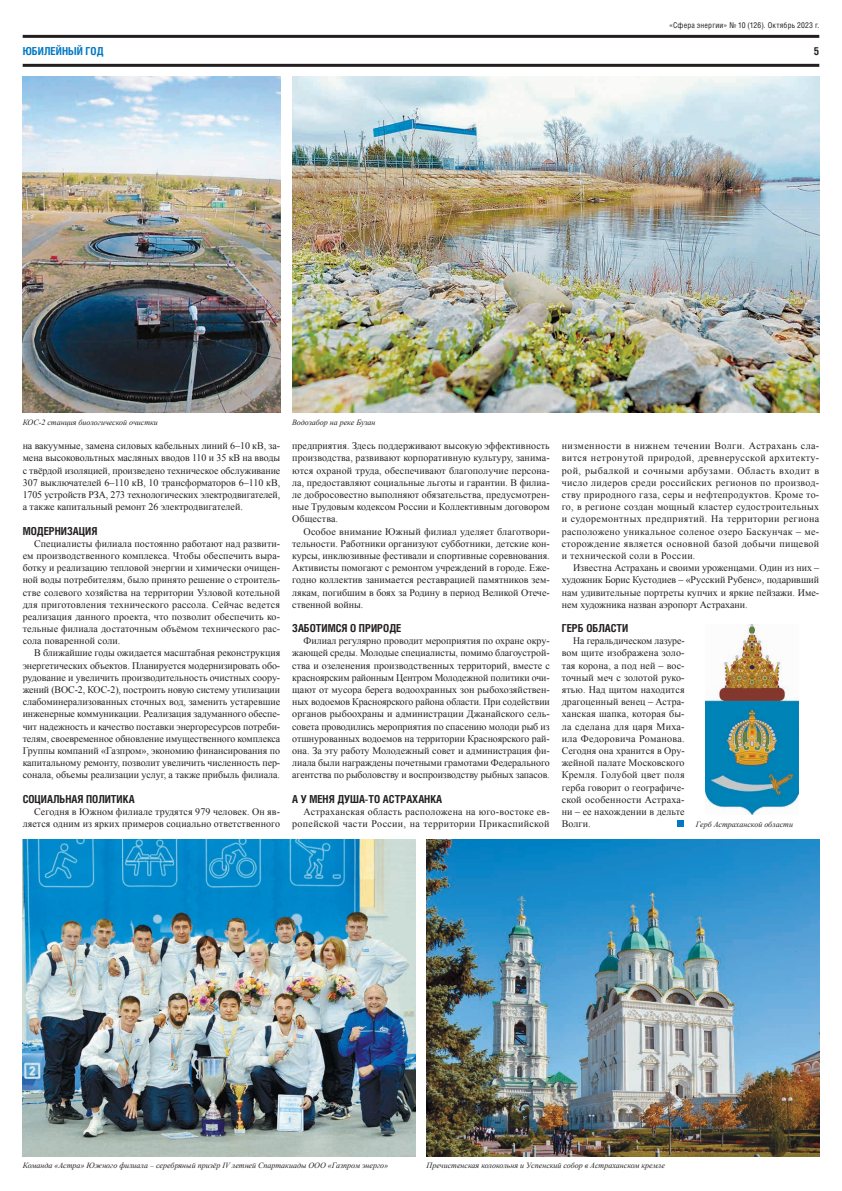
<style>
.page{position:relative;width:842px;height:1191px;background:#fff}
.page>*{position:absolute;margin:0;border:0;box-sizing:border-box;transform-origin:0 0}
.t1{font:700 11px "Helios Cond";color:#231f20}
.t2{font:700 11px "Helios Cond";letter-spacing:.005em;color:#0079c2}
.t3{font:10px/12.2px "Times New Roman";letter-spacing:.005em;color:#231f20;text-align:justify}
.t4{font:10px/12.2px "Times New Roman";letter-spacing:.03em;color:#231f20;text-align:right}
.t5{font:italic 8px "Times New Roman";color:#231f20}
.t6{font:8px "Helios Cond";letter-spacing:.02em;color:#231f20}
</style>
<div class="page">
<div style="left:677px;top:820px;width:7px;height:7px;background:#0079c2"></div>
<hr style="left:23px;top:35px;width:796px;height:3px;background:#231f20">
<hr style="left:23px;top:64px;width:796px;height:3px;background:#231f20">
<img style="left:23px;top:77px;width:258px;height:336px">
<img style="left:292px;top:77px;width:527px;height:335px">
<img style="left:23px;top:839px;width:392px;height:317px">
<img style="left:427px;top:839px;width:392px;height:317px">
<img style="left:706px;top:624px;width:92px;height:191px">
<p class="t6" style="left:669px;top:21px;width:152px">«Сфера энергии» № 10 (126). Октябрь 2023 г.</p>
<p class="t2" style="left:23px;top:44px;width:83px">ЮБИЛЕЙНЫЙ ГОД</p>
<p class="t1" style="left:814px;top:44px;width:7px">5</p>
<p class="t5" style="left:23px;top:417px;width:137px">КОС-2 станция биологической очистки</p>
<p class="t5" style="left:292px;top:417px;width:85px">Водозабор на реке Бузан</p>
<p class="t3" style="left:23px;top:439px;width:259px">на вакуумные, замена силовых кабельных линий 6–10 кВ, за&shy;мена высоковольтных масляных вводов 110 и 35 кВ на вводы с твёрдой изоляцией, произведено техническое обслуживание 307 выключателей 6–110 кВ, 10 трансформаторов 6–110 кВ, 1705 устройств РЗА, 273 технологических электродвигателей, а также капитальный ремонт 26 электродвигателей.</p>
<p class="t1" style="left:23px;top:524px;width:76px">МОДЕРНИЗАЦИЯ</p>
<p class="t3" style="left:23px;top:537px;width:259px;text-indent:11px">Специалисты филиала постоянно работают над развити&shy;ем производственного комплекса. Чтобы обеспечить выра&shy;ботку и реализацию тепловой энергии и химически очищен&shy;ной воды потребителям, было принято решение о строитель&shy;стве солевого хозяйства на территории Узловой котельной для приготовления технического рассола. Сейчас ведется реализация данного проекта, что позволит обеспечить ко&shy;тельные филиала достаточным объёмом технического рас&shy;сола поваренной соли.</p>
<p class="t3" style="left:23px;top:647px;width:259px;text-indent:11px">В ближайшие годы ожидается масштабная реконструкция энергетических объектов. Планируется модернизировать обо&shy;рудование и увеличить производительность очистных соору&shy;жений (ВОС-2, КОС-2), построить новую систему утилизации слабоминерализованных сточных вод, заменить устаревшие инженерные коммуникации. Реализация задуманного обеспе&shy;чит надежность и качество поставки энергоресурсов потреби&shy;телям, своевременное обновление имущественного комплекса Группы компаний «Газпром», экономию финансирования по капитальному ремонту, позволит увеличить численность пер&shy;сонала, объемы реализации услуг, а также прибыль филиала.</p>
<p class="t1" style="left:23px;top:792px;width:113px">СОЦИАЛЬНАЯ ПОЛИТИКА</p>
<p class="t3" style="left:23px;top:805px;width:259px;text-align:right">Сегодня в Южном филиале трудятся 979 человек. Он яв&shy;ляется одним из ярких примеров социально ответственного</p>
<p class="t3" style="left:292px;top:439px;width:259px">предприятия. Здесь поддерживают высокую эффективность производства, развивают корпоративную культуру, занима&shy;ются охраной труда, обеспечивают благополучие персона&shy;ла, предоставляют социальные льготы и гарантии. В филиа&shy;ле добросовестно выполняют обязательства, предусмотрен&shy;ные Трудовым кодексом России и Коллективным договором Общества.</p>
<p class="t3" style="left:292px;top:525px;width:259px;text-indent:11px">Особое внимание Южный филиал уделяет благотвори&shy;тельности. Работники организуют субботники, детские кон&shy;курсы, инклюзивные фестивали и спортивные соревнования.<br>Активисты помогают с ремонтом учреждений в городе. Еже&shy;годно коллектив занимается реставрацией памятников зем&shy;лякам, погибшим в боях за Родину в период Великой Отече&shy;ственной войны.</p>
<p class="t1" style="left:292px;top:621px;width:111px">ЗАБОТИМСЯ О ПРИРОДЕ</p>
<p class="t3" style="left:292px;top:634px;width:259px;text-indent:11px">Филиал регулярно проводит мероприятия по охране окру&shy;жающей среды. Молодые специалисты, помимо благоустрой&shy;ства и озеленения производственных территорий, вместе с красноярским районным Центром Молодежной политики очи&shy;щают от мусора берега водоохранных зон рыбохозяйствен&shy;ных водоемов Красноярского района области. При содействии органов рыбоохраны и администрации Джанайского сель&shy;совета проводились мероприятия по спасению молоди рыб из отшнурованных водоемов на территории Красноярского рай&shy;она. За эту работу Молодежный совет и администрация фи&shy;лиала были награждены почетными грамотами Федерального агентства по рыболовству и воспроизводству рыбных запасов.</p>
<p class="t1" style="left:292px;top:792px;width:151px">А У МЕНЯ ДУША-ТО АСТРАХАНКА</p>
<p class="t4" style="left:292px;top:805px;width:259px">Астраханская область расположена на юго-востоке ев&shy;ропейской части России, на территории Прикаспийской</p>
<p class="t3" style="left:562px;top:439px;width:259px">низменности в нижнем течении Волги. Астрахань сла&shy;вится нетронутой природой, древнерусской архитекту&shy;рой, рыбалкой и сочными арбузами. Область входит в число лидеров среди российских регионов по производ&shy;ству природного газа, серы и нефтепродуктов. Кроме то&shy;го, в регионе создан мощный кластер судостроительных и судоремонтных предприятий. На территории региона расположено уникальное соленое озеро Баскунчак – ме&shy;сторождение является основной базой добычи пищевой и технической соли в России.</p>
<p class="t3" style="left:562px;top:561px;width:259px;text-indent:11px">Известна Астрахань и своими уроженцами. Один из них – художник Борис Кустодиев – «Русский Рубенс», подаривший нам удивительные портреты купчих и яркие пейзажи. Име&shy;нем художника назван аэропорт Астрахани.</p>
<p class="t1" style="left:562px;top:621px;width:68px">ГЕРБ ОБЛАСТИ</p>
<p class="t3" style="left:562px;top:634px;width:124px;text-indent:11px">На геральдическом лазуре&shy;вом щите изображена золо&shy;тая корона, а под ней – вос&shy;точный меч с золотой руко&shy;ятью. Над щитом находится драгоценный венец – Астра&shy;ханская шапка, которая бы&shy;ла сделана для царя Миха&shy;ила Федоровича Романова.<br>Сегодня она хранится в Ору&shy;жейной палате Московского Кремля. Голубой цвет поля герба говорит о географиче&shy;ской особенности Астраха&shy;ни – ее нахождении в дельте Волги.</p>
<p class="t5" style="left:696px;top:819px;width:99px">Герб Астраханской области</p>
<p class="t5" style="left:23px;top:1160px;width:367px">Команда «Астра» Южного филиала – серебряный призёр IV летней Спартакиады ООО «Газпром энерго»</p>
<p class="t5" style="left:427px;top:1160px;width:240px">Пречистенская колокольня и Успенский собор в Астраханском кремле</p>
</div>
